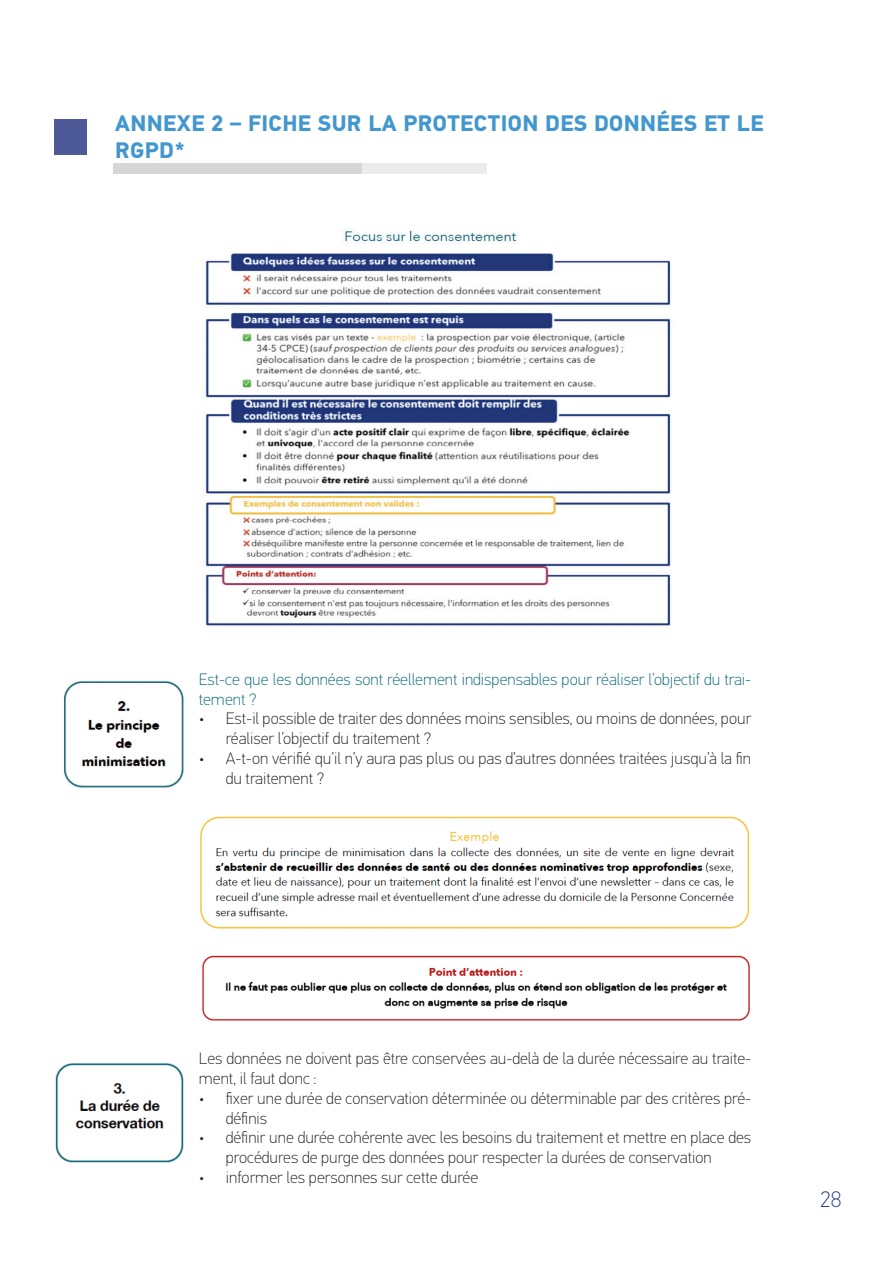
<style>
.page{position:relative;width:893px;height:1263px;background:#fff}
.page>*{position:absolute;margin:0;border:0;box-sizing:border-box;transform-origin:0 0}
.t1{font:700 22.5px/27px "PF Din Text Universal";letter-spacing:.02em;color:#4297ce}
.t2{font:100 22.5px "PF Din Text Universal";color:#283882}
.t3{font:100 16.5px/19.8px "PF Din Text Universal";color:#231f20}
.t4{font:100 16.5px/19.8px "PF Din Text Universal";color:#211d1e}
.t5{font:100 16.5px/19.8px "PF Din Text Universal";color:#066876}
</style>
<div class="page">
<div style="left:54px;top:119px;width:33px;height:36px;background:#4d5a97"></div>
<div style="left:113px;top:163px;width:249px;height:11px;background:#d4d6d8"></div>
<div style="left:362px;top:163px;width:125px;height:11px;background:#eaebec"></div>
<img style="left:205px;top:229px;width:466px;height:397px">
<img style="left:64px;top:680px;width:120px;height:108px">
<img style="left:200px;top:816px;width:550px;height:113px">
<img style="left:202px;top:955px;width:548px;height:66px">
<img style="left:55px;top:1063px;width:129px;height:100px">
<p class="t1" style="left:115px;top:111px;width:650px">ANNEXE 2 – FICHE SUR LA PROTECTION DES DONNÉES ET LE<br>RGPD*</p>
<p class="t5" style="left:199px;top:670px;width:554px">Est-ce que les données sont réellement indispensables pour réaliser l’objectif du trai&shy;tement ?</p>
<p class="t4" style="left:226px;top:710px;width:527px;text-indent:-27px">• Est-il possible de traiter des données moins sensibles, ou moins de données, pour réaliser l’objectif du traitement ?</p>
<p class="t4" style="left:226px;top:749px;width:527px;text-indent:-27px">• A-t-on vérifié qu’il n’y aura pas plus ou pas d’autres données traitées jusqu’à la fin du traitement ?</p>
<p class="t3" style="left:199px;top:1050px;width:554px">Les données ne doivent pas être conservées au-delà de la durée nécessaire au traite&shy;ment, il faut donc :</p>
<p class="t3" style="left:226px;top:1089px;width:527px;text-indent:-27px">• fixer une durée de conservation déterminée ou déterminable par des critères pré&shy;définis</p>
<p class="t3" style="left:226px;top:1129px;width:527px;text-indent:-27px">• définir une durée cohérente avec les besoins du traitement et mettre en place des procédures de purge des données pour respecter la durées de conservation</p>
<p class="t3" style="left:199px;top:1168px;width:281px">• informer les personnes sur cette durée</p>
<h1 class="t2" style="left:820px;top:1186px;width:23px">28</h1>
</div>
